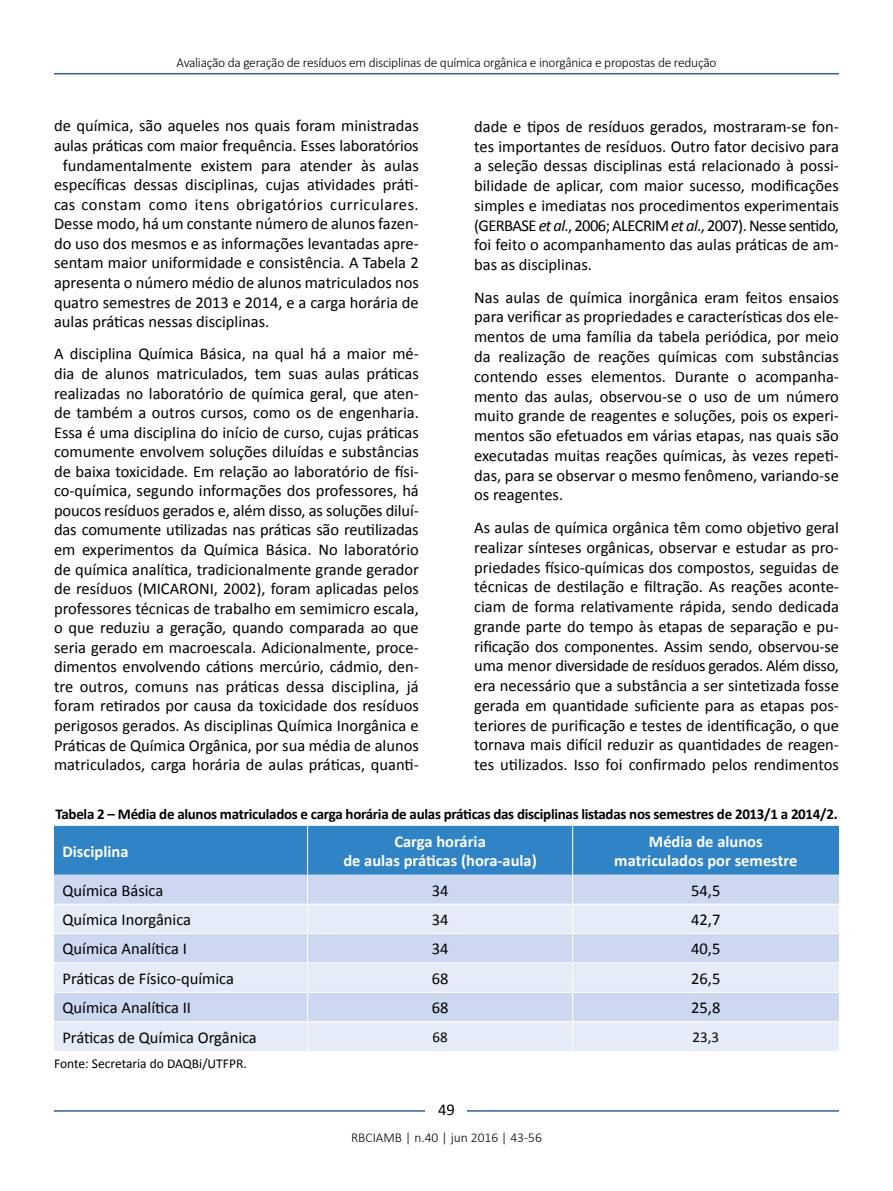
<style>
.page{position:relative;width:893px;height:1191px;background:#fff}
.page>*{position:absolute;margin:0;border:0;box-sizing:border-box;transform-origin:0 0}
.t1{font:16.5px/19.8px "Calibri";color:#000;text-align:justify}
.t2{font:700 16.5px/19.5px "Calibri";color:#fff;text-align:center}
.t3{font:16.5px "Calibri";letter-spacing:.03em;color:#000}
.t4{font:700 15px "Calibri";letter-spacing:-.02em;color:#000}
.t5{font:15px "Calibri";color:#000}
.t6{font:300 13.5px "Calibri";letter-spacing:-.02em;color:#000}
.t7{font:13.5px "Calibri";color:#000}
.t8{font:300 13.5px "Calibri";color:#000}
.s1{font-style:italic}
</style>
<div class="page">
<hr style="left:54px;top:73px;width:785px;height:1px;background:#365f92">
<hr style="left:54px;top:1110px;width:785px;height:1px;background:#365f92">
<div style="left:426px;top:1096px;width:41px;height:26px;background:#fff"></div>
<svg style="left:54px;top:826px;width:785px;height:225px;background:#b5ceea"></svg>
<p class="t6" style="left:177px;top:54px;width:541px">Avaliação da geração de resíduos em disciplinas de química orgânica e inorgânica e propostas de redução</p>
<p class="t1" style="left:54px;top:116px;width:366px">de química, são aqueles nos quais foram ministradas</p>
<p class="t1" style="left:54px;top:136px;width:366px">aulas práticas com maior frequência. Esses laboratórios</p>
<p class="t1" style="left:63px;top:155px;width:358px">fundamentalmente existem para atender às aulas</p>
<p class="t1" style="left:54px;top:175px;width:366px">específicas dessas disciplinas, cujas atividades práti-</p>
<p class="t3" style="left:54px;top:194px;width:366px">cas constam como itens obrigatórios curriculares.</p>
<p class="t1" style="left:54px;top:214px;width:366px">Desse modo, há um constante número de alunos fazen-</p>
<p class="t1" style="left:54px;top:233px;width:366px">do uso dos mesmos e as informações levantadas apre-</p>
<p class="t1" style="left:54px;top:253px;width:366px">sentam maior uniformidade e consistência. A Tabela 2</p>
<p class="t1" style="left:54px;top:273px;width:366px">apresenta o número médio de alunos matriculados nos</p>
<p class="t1" style="left:54px;top:292px;width:366px">quatro semestres de 2013 e 2014, e a carga horária de</p>
<p class="t1" style="left:54px;top:312px;width:217px">aulas práticas nessas disciplinas.</p>
<p class="t1" style="left:54px;top:344px;width:366px">A disciplina Química Básica, na qual há a maior mé&shy;dia de alunos matriculados, tem suas aulas práticas realizadas no laboratório de química geral, que aten&shy;de também a outros cursos, como os de engenharia.<br>Essa é uma disciplina do início de curso, cujas práticas comumente envolvem soluções diluídas e substâncias de baixa toxicidade. Em relação ao laboratório de físi&shy;co-química, segundo informações dos professores, há poucos resíduos gerados e, além disso, as soluções diluí&shy;das comumente utilizadas nas práticas são reutilizadas em experimentos da Química Básica. No laboratório de química analítica, tradicionalmente grande gerador de resíduos (MICARONI, 2002), foram aplicadas pelos professores técnicas de trabalho em semimicro escala, o que reduziu a geração, quando comparada ao que seria gerado em macroescala. Adicionalmente, proce&shy;dimentos envolvendo cátions mercúrio, cádmio, den&shy;tre outros, comuns nas práticas dessa disciplina, já foram retirados por causa da toxicidade dos resíduos perigosos gerados. As disciplinas Química Inorgânica e Práticas de Química Orgânica, por sua média de alunos matriculados, carga horária de aulas práticas, quanti-</p>
<p class="t1" style="left:474px;top:116px;width:366px">dade e tipos de resíduos gerados, mostraram-se fon&shy;tes importantes de resíduos. Outro fator decisivo para a seleção dessas disciplinas está relacionado à possi&shy;bilidade de aplicar, com maior sucesso, modificações simples e imediatas nos procedimentos experimentais (GERBASE <span class="s1">et al</span>., 2006; ALECRIM <span class="s1">et al</span>., 2007). Nesse sentido, foi feito o acompanhamento das aulas práticas de am&shy;bas as disciplinas.</p>
<p class="t1" style="left:474px;top:287px;width:366px">Nas aulas de química inorgânica eram feitos ensaios para verificar as propriedades e características dos ele&shy;mentos de uma família da tabela periódica, por meio da realização de reações químicas com substâncias contendo esses elementos. Durante o acompanha&shy;mento das aulas, observou-se o uso de um número muito grande de reagentes e soluções, pois os experi&shy;mentos são efetuados em várias etapas, nas quais são executadas muitas reações químicas, às vezes repeti&shy;das, para se observar o mesmo fenômeno, variando-se os reagentes.</p>
<p class="t1" style="left:474px;top:517px;width:366px">As aulas de química orgânica têm como objetivo geral realizar sínteses orgânicas, observar e estudar as pro&shy;priedades físico-químicas dos compostos, seguidas de técnicas de destilação e filtração. As reações aconte&shy;ciam de forma relativamente rápida, sendo dedicada grande parte do tempo às etapas de separação e pu&shy;rificação dos componentes. Assim sendo, observou-se uma menor diversidade de resíduos gerados. Além disso, era necessário que a substância a ser sintetizada fosse gerada em quantidade suficiente para as etapas pos&shy;teriores de purificação e testes de identificação, o que tornava mais difícil reduzir as quantidades de reagen&shy;tes utilizados. Isso foi confirmado pelos rendimentos</p>
<p class="t4" style="left:56px;top:805px;width:784px">Tabela 2 – Média de alunos matriculados e carga horária de aulas práticas das disciplinas listadas nos semestres de 2013/1 a 2014/2.</p>
<p class="t2" style="left:63px;top:841px;width:67px">Disciplina</p>
<p class="t2" style="left:343px;top:831px;width:195px">Carga horária<br>de aulas práticas (hora-aula)</p>
<p class="t2" style="left:614px;top:831px;width:185px">Média de alunos matriculados por semestre</p>
<p class="t1" style="left:63px;top:880px;width:102px">Química Básica</p>
<p class="t1" style="left:432px;top:880px;width:18px">34</p>
<p class="t1" style="left:691px;top:880px;width:31px">54,5</p>
<p class="t1" style="left:63px;top:909px;width:130px">Química Inorgânica</p>
<p class="t1" style="left:432px;top:909px;width:18px">34</p>
<p class="t1" style="left:691px;top:909px;width:31px">42,7</p>
<p class="t1" style="left:62px;top:939px;width:126px">Química Analítica I</p>
<p class="t1" style="left:432px;top:939px;width:18px">34</p>
<p class="t1" style="left:691px;top:939px;width:31px">40,5</p>
<p class="t1" style="left:62px;top:968px;width:173px">Práticas de Físico-química</p>
<p class="t1" style="left:432px;top:968px;width:18px">68</p>
<p class="t1" style="left:691px;top:968px;width:31px">26,5</p>
<p class="t1" style="left:62px;top:998px;width:130px">Química Analítica II</p>
<p class="t1" style="left:432px;top:998px;width:18px">68</p>
<p class="t1" style="left:691px;top:998px;width:31px">25,8</p>
<p class="t1" style="left:62px;top:1027px;width:196px">Práticas de Química Orgânica</p>
<p class="t5" style="left:432px;top:1027px;width:17px">68</p>
<p class="t5" style="left:692px;top:1027px;width:28px">23,3</p>
<p class="t7" style="left:54px;top:1054px;width:194px">Fonte: Secretaria do DAQBi/UTFPR.</p>
<p class="t1" style="left:438px;top:1100px;width:18px">49</p>
<p class="t8" style="left:351px;top:1129px;width:192px">RBCIAMB | n.40 | jun 2016 | 43-56</p>
</div>
